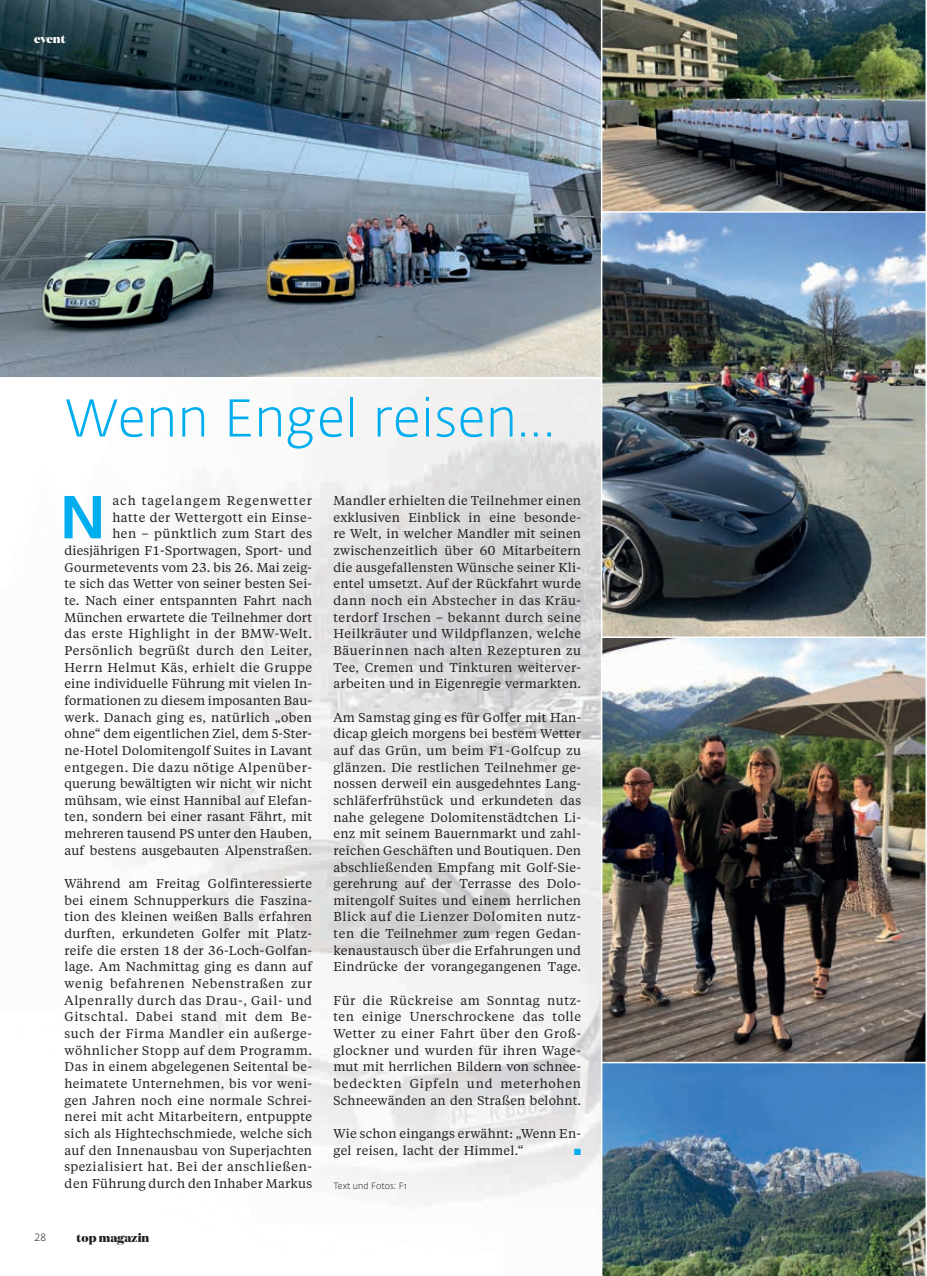
<style>
.page{position:relative;width:927px;height:1276px;background:#fff}
.page>*{position:absolute;margin:0;border:0;box-sizing:border-box;transform-origin:0 0}
.t1{font:500 59.85px "Fedra Sans Alt Std";color:#00aeef}
.t2{font:300 52.5px "Fedra Sans Alt Std";letter-spacing:.01em;color:#00aeef}
.t3{font:12.75px/16.6px "Tiempos Text";letter-spacing:.015em;color:#231f20;text-align:justify}
.t4{font:800 12px "Domaine Display";color:#231f20}
.t5{font:800 12px "Domaine Display";letter-spacing:-.01em;color:#fff}
.t6{font:300 10.5px "Fedra Sans Alt Std";color:#231f20}
.t7{font:300 9px "Fedra Sans Alt Std";color:#231f20}
.t8{font:9px "Zapf Dingbats ITC";color:#00aeef}
</style>
<div class="page">
<img style="left:112px;top:379px;width:489px;height:826px">
<img style="left:0;top:0;width:601px;height:377px">
<img style="left:602px;top:0;width:323px;height:211px">
<img style="left:602px;top:211px;width:323px;height:425px">
<img style="left:602px;top:636px;width:323px;height:425px">
<img style="left:602px;top:1061px;width:323px;height:215px">
<svg style="left:925px;top:0;width:1px;height:1276px"></svg>
<p class="t5" style="left:34px;top:31px;width:33px">event</p>
<h2 class="t2" style="left:64px;top:386px;width:492px">Wenn Engel reisen…</h2>
<p class="t3" style="left:64px;top:491px;width:249px;text-align:right">ach tagelangem Regenwetter<br>hatte der Wettergott ein Einse-<br>hen – pünktlich zum Start des diesjährigen F1-Sportwagen, Sport- und Gourmetevents vom 23. bis 26. Mai zeig&shy;te sich das Wetter von seiner besten Sei&shy;te. Nach einer entspannten Fahrt nach München erwartete die Teilnehmer dort das erste Highlight in der BMW-Welt.<br>Persönlich begrüßt durch den Leiter, Herrn Helmut Käs, erhielt die Gruppe eine individuelle Führung mit vielen In&shy;formationen zu diesem imposanten Bau&shy;werk. Danach ging es, natürlich „oben ohne“ dem eigentlichen Ziel, dem 5-Ster&shy;ne-Hotel Dolomitengolf Suites in Lavant entgegen. Die dazu nötige Alpenüber&shy;querung bewältigten wir nicht wir nicht mühsam, wie einst Hannibal auf Elefan&shy;ten, sondern bei einer rasant Fährt, mit mehreren tausend PS unter den Hauben, auf bestens ausgebauten Alpenstraßen.</p>
<p class="t3" style="left:64px;top:874px;width:249px">Während am Freitag Golfinteressierte bei einem Schnupperkurs die Faszina&shy;tion des kleinen weißen Balls erfahren durften, erkundeten Golfer mit Platz&shy;reife die ersten 18 der 36-Loch-Golfan&shy;lage. Am Nachmittag ging es dann auf wenig befahrenen Nebenstraßen zur Alpenrally durch das Drau-, Gail- und Gitschtal. Dabei stand mit dem Be&shy;such der Firma Mandler ein außerge&shy;wöhnlicher Stopp auf dem Programm.<br>Das in einem abgelegenen Seitental be&shy;heimatete Unternehmen, bis vor weni&shy;gen Jahren noch eine normale Schrei&shy;nerei mit acht Mitarbeitern, entpuppte sich als Hightechschmiede, welche sich auf den Innenausbau von Superjachten spezialisiert hat. Bei der anschließen&shy;den Führung durch den Inhaber Markus</p>
<h1 class="t1" style="left:59px;top:480px;width:49px">N</h1>
<p class="t6" style="left:34px;top:1230px;width:14px">28</p>
<p class="t4" style="left:77px;top:1229px;width:74px">top magazin</p>
<p class="t3" style="left:333px;top:492px;width:249px">Mandler erhielten die Teilnehmer einen exklusiven Einblick in eine besonde&shy;re Welt, in welcher Mandler mit seinen zwischenzeitlich über 60 Mitarbeitern die ausgefallensten Wünsche seiner Kli&shy;entel umsetzt. Auf der Rückfahrt wurde dann noch ein Abstecher in das Kräu&shy;terdorf Irschen – bekannt durch seine Heilkräuter und Wildpflanzen, welche Bäuerinnen nach alten Rezepturen zu Tee, Cremen und Tinkturen weiterver&shy;arbeiten und in Eigenregie vermarkten.</p>
<p class="t3" style="left:333px;top:708px;width:249px">Am Samstag ging es für Golfer mit Han&shy;dicap gleich morgens bei bestem Wetter auf das Grün, um beim F1-Golfcup zu glänzen. Die restlichen Teilnehmer ge&shy;nossen derweil ein ausgedehntes Lang&shy;schläferfrühstück und erkundeten das nahe gelegene Dolomitenstädtchen Li&shy;enz mit seinem Bauernmarkt und zahl&shy;reichen Geschäften und Boutiquen. Den abschließenden Empfang mit Golf-Sie&shy;gerehrung auf der Terrasse des Dolo&shy;mitengolf Suites und einem herrlichen Blick auf die Lienzer Dolomiten nutz&shy;ten die Teilnehmer zum regen Gedan&shy;kenaustausch über die Erfahrungen und Eindrücke der vorangegangenen Tage.</p>
<p class="t3" style="left:333px;top:991px;width:249px">Für die Rückreise am Sonntag nutz&shy;ten einige Unerschrockene das tolle Wetter zu einer Fahrt über den Groß&shy;glockner und wurden für ihren Wage&shy;mut mit herrlichen Bildern von schnee&shy;bedeckten Gipfeln und meterhohen Schneewänden an den Straßen belohnt.</p>
<p class="t3" style="left:333px;top:1124px;width:249px">Wie schon eingangs erwähnt: „Wenn En&shy;gel reisen, lacht der Himmel.“</p>
<p class="t8" style="left:574px;top:1147px;width:8px">■</p>
<p class="t7" style="left:333px;top:1180px;width:75px">Text und Fotos: F1</p>
</div>
